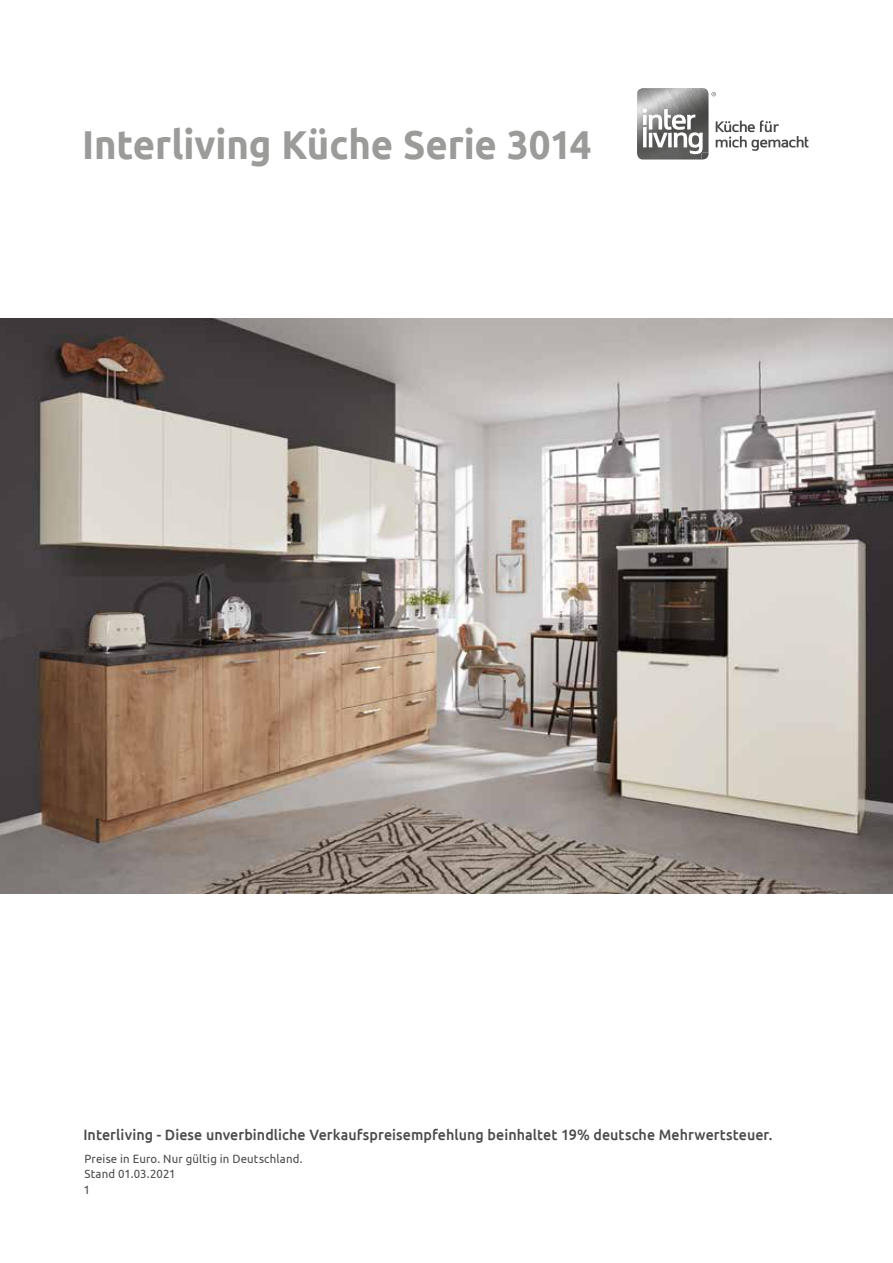
<style>
.page{position:relative;width:893px;height:1263px;background:#fff}
.page>*{position:absolute;margin:0;border:0;box-sizing:border-box;transform-origin:0 0}
.t1{font:700 40.35px "Ubuntu";letter-spacing:-.005em;color:#9b9b9a;scale:.95 1}
.t2{font:500 15px "Ubuntu";letter-spacing:.005em;color:#4a4a49;scale:.95 1}
.t3{font:12px/15px "Ubuntu";letter-spacing:.015em;color:#4a4a49;scale:.95 1}
.t4{font:12px "Ubuntu";letter-spacing:.015em;color:#4a4a49}
</style>
<div class="page">
<img style="left:637px;top:88px;width:64px;height:72px">
<img style="left:701px;top:88px;width:7px;height:21px">
<svg style="left:643px;top:109px;width:65px;height:51px"></svg>
<svg style="left:715px;top:120px;width:94px;height:31px"></svg>
<svg style="left:712px;top:92px;width:4px;height:4px"></svg>
<img style="left:0;top:319px;width:893px;height:574px">
<h1 class="t1" style="left:82px;top:121px;width:538px">Interliving Küche Serie 3014</h1>
<p class="t2" style="left:83px;top:1125px;width:727px">Interliving - Diese unverbindliche Verkaufspreisempfehlung beinhaltet 19% deutsche Mehrwertsteuer.</p>
<p class="t3" style="left:84px;top:1151px;width:231px">Preise in Euro. Nur gültig in Deutschland.<br>Stand 01.03.2021</p>
<p class="t4" style="left:83px;top:1183px;width:8px">1</p>
</div>
